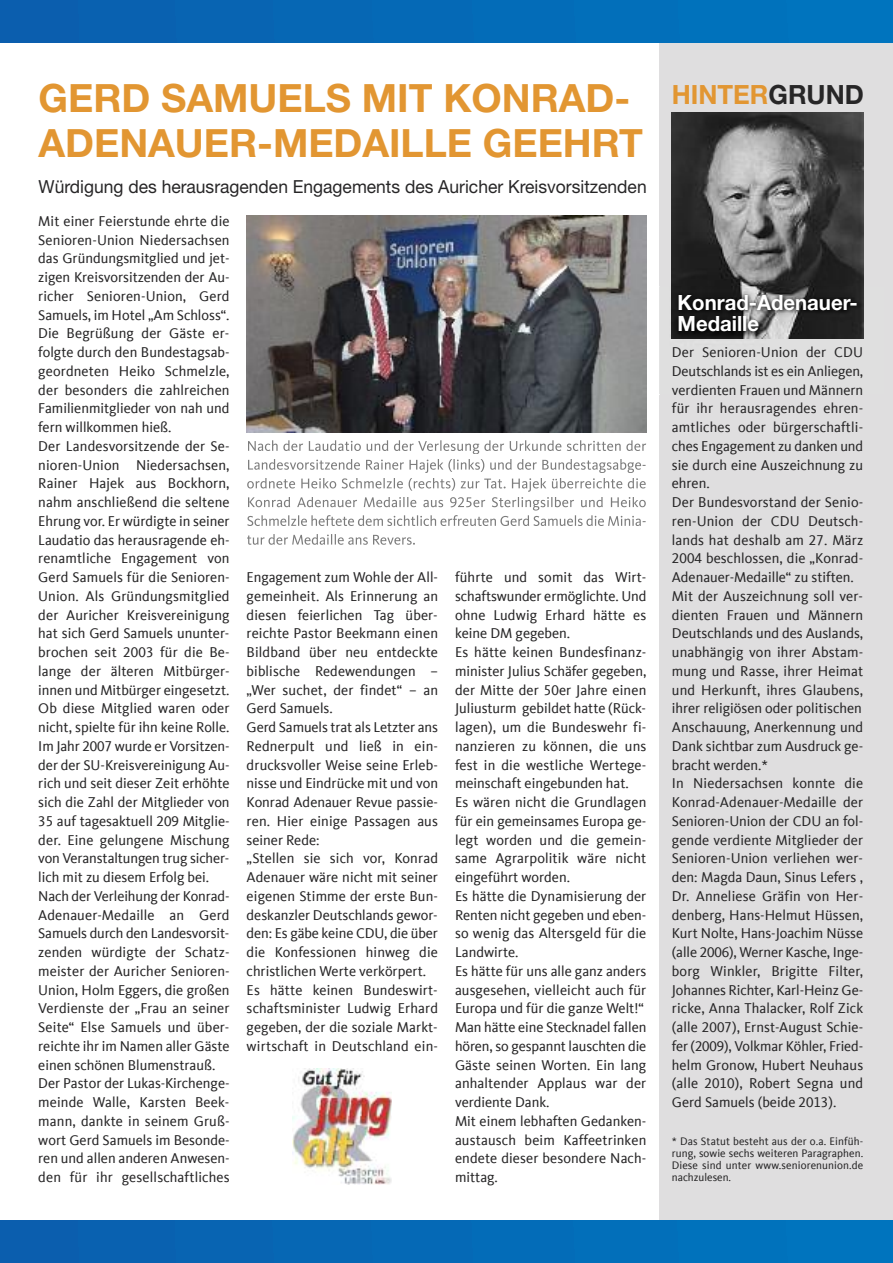
<style>
.page{position:relative;width:893px;height:1263px;background:#fff}
.page>*{position:absolute;margin:0;border:0;box-sizing:border-box;transform-origin:0 0}
.t1{font:700 39px/45px "Helvetica Neue";color:#e29632}
.t2{font:700 26.55px "Helvetica Neue";color:#e29632}
.t3{font:700 21px/21px "Helvetica Neue";color:#fff}
.t4{font:18px "Helvetica Neue";color:#272627}
.t5{font:14.7px/18.8px "CDU Kievit Tab";letter-spacing:.005em;color:#272627}
.t6{font:11.25px/12px "CDU Kievit Tab";letter-spacing:.01em;color:#272627;text-align:justify}
.s1{color:#272627}
</style>
<div class="page">
<div style="left:659px;top:27px;width:234px;height:1200px;background:#dfdedf"></div>
<img style="left:672px;top:113px;width:191px;height:173px">
<div style="left:0;top:1220px;width:893px;height:43px;background:#0569b6"></div>
<div style="left:0;top:0;width:893px;height:43px;background:#0569b6"></div>
<svg style="left:248px;top:440px;width:42px;height:11px"></svg>
<svg style="left:248px;top:459px;width:41px;height:11px"></svg>
<svg style="left:247px;top:478px;width:41px;height:10px"></svg>
<svg style="left:248px;top:497px;width:42px;height:10px"></svg>
<svg style="left:247px;top:515px;width:39px;height:11px"></svg>
<svg style="left:247px;top:534px;width:50px;height:11px"></svg>
<img style="left:247px;top:216px;width:399px;height:216px">
<img style="left:659px;top:286px;width:205px;height:53px">
<img style="left:672px;top:286px;width:191px;height:52px">
<img style="left:292px;top:1068px;width:99px;height:117px">
<h1 class="t1" style="left:39px;top:79px;width:606px">GERD SAMUELS MIT KONRAD-<br>ADENAUER-MEDAILLE GEEHRT</h1>
<p class="t4" style="left:39px;top:180px;width:610px">Würdigung des herausragenden Engagements des Auricher Kreisvorsitzenden</p>
<p class="t5" style="left:38px;top:212px;width:193px">Mit einer Feierstunde ehrte die<br>Senioren-Union Niedersachsen das Gründungsmitglied und jet&shy;zigen Kreisvorsitzenden der Au&shy;richer Senioren-Union, Gerd<br>Samuels, im Hotel „Am Schloss“.<br>Die Begrüßung der Gäste er&shy;folgte durch den Bundestagsab&shy;geordneten Heiko Schmelzle, der besonders die zahlreichen<br>Familienmitglieder von nah und fern willkommen hieß.<br>Der Landesvorsitzende der Se&shy;nioren-Union Niedersachsen,<br>Rainer Hajek aus Bockhorn, nahm anschließend die seltene<br>Ehrung vor. Er würdigte in seiner<br>Laudatio das herausragende eh&shy;renamtliche Engagement von<br>Gerd Samuels für die Senioren-<br>Union. Als Gründungsmitglied der Auricher Kreisvereinigung hat sich Gerd Samuels ununter&shy;brochen seit 2003 für die Be&shy;lange der älteren Mitbürger&shy;innen und Mitbürger eingesetzt.<br>Ob diese Mitglied waren oder nicht, spielte für ihn keine Rolle.<br>Im Jahr 2007 wurde er Vorsitzen&shy;der der SU-Kreisvereinigung Au&shy;rich und seit dieser Zeit erhöhte sich die Zahl der Mitglieder von<br>35 auf tagesaktuell 209 Mitglie&shy;der. Eine gelungene Mischung von Veranstaltungen trug sicher&shy;lich mit zu diesem Erfolg bei.<br>Nach der Verleihung der Konrad-<br>Adenauer-Medaille an Gerd<br>Samuels durch den Landesvorsit&shy;zenden würdigte der Schatz&shy;meister der Auricher Senioren-<br>Union, Holm Eggers, die großen<br>Verdienste der „Frau an seiner<br>Seite“ Else Samuels und über&shy;reichte ihr im Namen aller Gäste einen schönen Blumenstrauß.<br>Der Pastor der Lukas-Kirchenge&shy;meinde Walle, Karsten Beek&shy;mann, dankte in seinem Gruß&shy;wort Gerd Samuels im Besonde&shy;ren und allen anderen Anwesen&shy;den für ihr gesellschaftliches</p>
<p class="t5" style="left:247px;top:568px;width:193px">Engagement zum Wohle der All&shy;gemeinheit. Als Erinnerung an diesen feierlichen Tag über&shy;reichte Pastor Beekmann einen<br>Bildband über neu entdeckte biblische Redewendungen – „Wer suchet, der findet“ – an<br>Gerd Samuels.<br>Gerd Samuels trat als Letzter ans<br>Rednerpult und ließ in ein&shy;drucksvoller Weise seine Erleb&shy;nisse und Eindrücke mit und von<br>Konrad Adenauer Revue passie&shy;ren. Hier einige Passagen aus seiner Rede:<br>„Stellen sie sich vor, Konrad<br>Adenauer wäre nicht mit seiner eigenen Stimme der erste Bun&shy;deskanzler Deutschlands gewor&shy;den: Es gäbe keine CDU, die über die Konfessionen hinweg die christlichen Werte verkörpert.<br>Es hätte keinen Bundeswirt&shy;schaftsminister Ludwig Erhard gegeben, der die soziale Markt&shy;wirtschaft in Deutschland ein-</p>
<p class="t5" style="left:455px;top:568px;width:193px">führte und somit das Wirt&shy;schaftswunder ermöglichte. Und ohne Ludwig Erhard hätte es keine DM gegeben.<br>Es hätte keinen Bundesfinanz&shy;minister Julius Schäfer gegeben, der Mitte der 50er Jahre einen<br>Juliusturm gebildet hatte (Rück&shy;lagen), um die Bundeswehr fi&shy;nanzieren zu können, die uns fest in die westliche Wertege&shy;meinschaft eingebunden hat.<br>Es wären nicht die Grundlagen für ein gemeinsames Europa ge&shy;legt worden und die gemein&shy;same Agrarpolitik wäre nicht eingeführt worden.<br>Es hätte die Dynamisierung der<br>Renten nicht gegeben und eben&shy;so wenig das Altersgeld für die<br>Landwirte.<br>Es hätte für uns alle ganz anders ausgesehen, vielleicht auch für<br>Europa und für die ganze Welt!“<br>Man hätte eine Stecknadel fallen hören, so gespannt lauschten die<br>Gäste seinen Worten. Ein lang anhaltender Applaus war der verdiente Dank.<br>Mit einem lebhaften Gedanken&shy;austausch beim Kaffeetrinken endete dieser besondere Nach&shy;mittag.</p>
<h2 class="t2" style="left:672px;top:85px;width:193px">HINTER<span class="s1">GRUND</span></h2>
<h3 class="t3" style="left:677px;top:294px;width:182px">Konrad-Adenauer-<br>Medaille</h3>
<p class="t5" style="left:672px;top:343px;width:193px">Der Senioren-Union der CDU<br>Deutschlands ist es ein Anliegen, verdienten Frauen und Männern für ihr herausragendes ehren&shy;amtliches oder bürgerschaftli&shy;ches Engagement zu danken und sie durch eine Auszeichnung zu ehren.<br>Der Bundesvorstand der Senio&shy;ren-Union der CDU Deutsch&shy;lands hat deshalb am 27. März<br>2004 beschlossen, die „Konrad-<br>Adenauer-Medaille“ zu stiften.<br>Mit der Auszeichnung soll ver&shy;dienten Frauen und Männern<br>Deutschlands und des Auslands, unabhängig von ihrer Abstam&shy;mung und Rasse, ihrer Heimat und Herkunft, ihres Glaubens, ihrer religiösen oder politischen<br>Anschauung, Anerkennung und<br>Dank sichtbar zum Ausdruck ge&shy;bracht werden.*<br>In Niedersachsen konnte die<br>Konrad-Adenauer-Medaille der<br>Senioren-Union der CDU an fol&shy;gende verdiente Mitglieder der<br>Senioren-Union verliehen wer&shy;den: Magda Daun, Sinus Lefers ,<br>Dr. Anneliese Gräfin von Her&shy;denberg, Hans-Helmut Hüssen,<br>Kurt Nolte, Hans-Joachim Nüsse (alle 2006), Werner Kasche, Inge&shy;borg Winkler, Brigitte Filter,<br>Johannes Richter, Karl-Heinz Ge&shy;ricke, Anna Thalacker, Rolf Zick (alle 2007), Ernst-August Schie&shy;fer (2009), Volkmar Köhler, Fried - helm Gronow, Hubert Neuhaus (alle 2010), Robert Segna und<br>Gerd Samuels (beide 2013).</p>
<p class="t6" style="left:672px;top:1135px;width:193px">* Das Statut besteht aus der o.a. Einfüh&shy;rung, sowie sechs weiteren Paragraphen.<br>Diese sind unter www.seniorenunion.de nachzulesen.</p>
</div>
